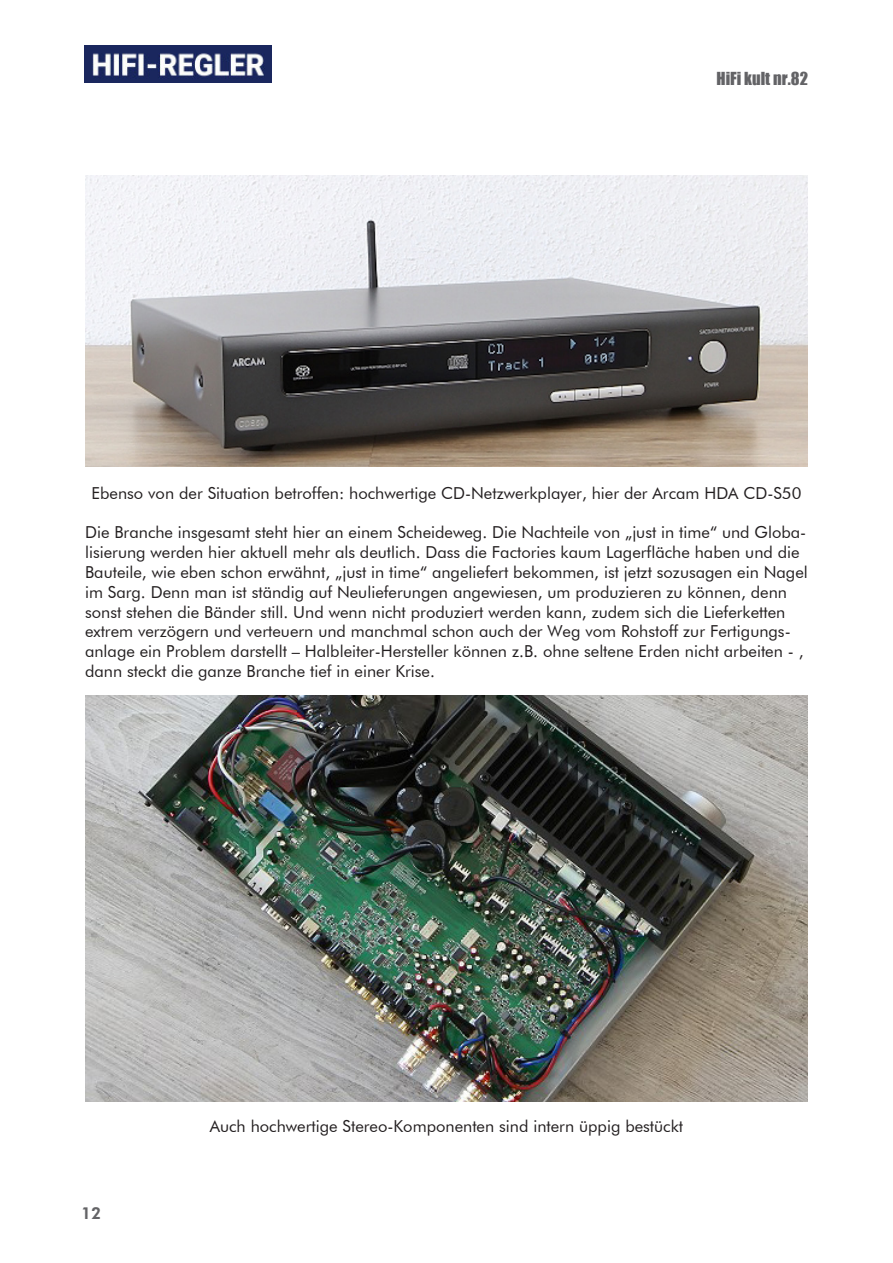
<style>
.page{position:relative;width:893px;height:1263px;background:#fff}
.page>*{position:absolute;margin:0;border:0;box-sizing:border-box;transform-origin:0 0}
.t1{font:16.5px/19.8px "Futura BT";color:#231f20}
.t2{font:16.5px "Impact";color:#636366}
.t3{font:800 16.5px "Futura BT";color:#636366}
</style>
<div class="page">
<img style="left:85px;top:45px;width:187px;height:37px">
<img style="left:85px;top:176px;width:723px;height:291px">
<img style="left:85px;top:695px;width:723px;height:406px">
<p class="t2" style="left:717px;top:66px;width:93px">HiFi kult nr.82</p>
<p class="t1" style="left:92px;top:483px;width:711px">Ebenso von der Situation betroffen: hochwertige CD-Netzwerkplayer, hier der Arcam HDA CD-S50</p>
<p class="t1" style="left:85px;top:522px;width:724px">Die Branche insgesamt steht hier an einem Scheideweg. Die Nachteile von „just in time“ und Globa&shy;lisierung werden hier aktuell mehr als deutlich. Dass die Factories kaum Lagerfläche haben und die Bauteile, wie eben schon erwähnt, „just in time“ angeliefert bekommen, ist jetzt sozusagen ein Nagel im Sarg. Denn man ist ständig auf Neulieferungen angewiesen, um produzieren zu können, denn sonst stehen die Bänder still. Und wenn nicht produziert werden kann, zudem sich die Lieferketten extrem verzögern und verteuern und manchmal schon auch der Weg vom Rohstoff zur Fertigungs&shy;anlage ein Problem darstellt – Halbleiter-Hersteller können z.B. ohne seltene Erden nicht arbeiten - , dann steckt die ganze Branche tief in einer Krise.</p>
<p class="t3" style="left:81px;top:1203px;width:22px">12</p>
<p class="t1" style="left:210px;top:1116px;width:475px">Auch hochwertige Stereo-Komponenten sind intern üppig bestückt</p>
</div>
